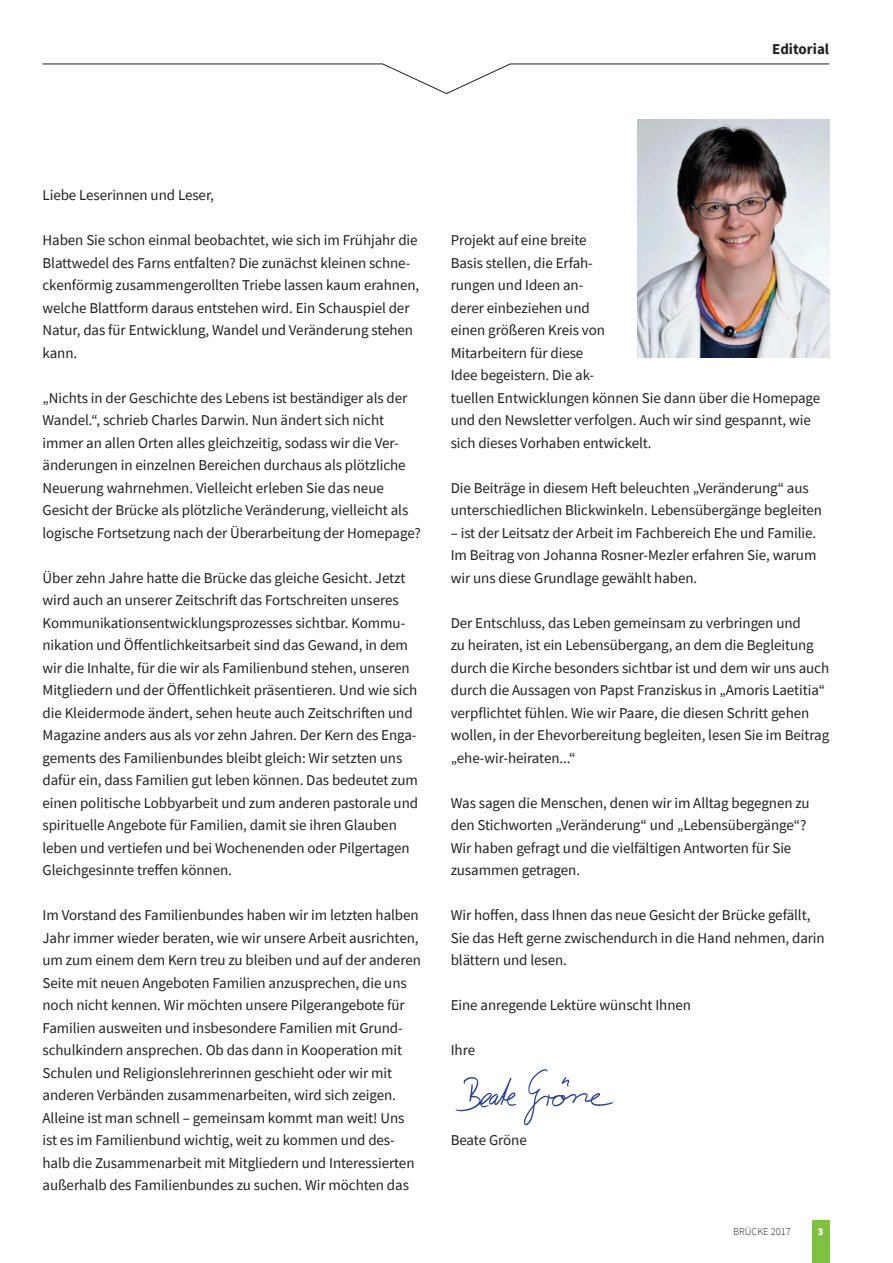
<style>
.page{position:relative;width:893px;height:1263px;background:#fff}
.page>*{position:absolute;margin:0;border:0;box-sizing:border-box;transform-origin:0 0}
.Fließtext{font:15px/22.5px "Source Sans Pro";letter-spacing:-.005em;color:#231f20}
.t1{font:700 15px "Source Sans Pro";color:#231f20}
.t2{font:300 10.5px "Source Sans Pro";color:#231f20}
.t3{font:900 10.5px "Source Sans Pro";color:#fff}
</style>
<div class="page">
<div style="left:812px;top:1220px;width:17px;height:43px;background:#7fc241"></div>
<svg style="left:42px;top:64px;width:788px;height:30px"></svg>
<img style="left:638px;top:119px;width:191px;height:239px">
<img style="left:455px;top:1069px;width:159px;height:56px">
<p class="t1" style="left:772px;top:39px;width:58px">Editorial</p>
<p class="Fließtext" style="left:43px;top:184px;width:173px">Liebe Leserinnen und Leser,</p>
<p class="Fließtext" style="left:43px;top:229px;width:378px">Haben Sie schon einmal beobachtet, wie sich im Frühjahr die Blattwedel des Farns entfalten? Die zunächst kleinen schne&shy;ckenförmig zusammengerollten Triebe lassen kaum erahnen, welche Blattform daraus entstehen wird. Ein Schauspiel der Natur, das für Entwicklung, Wandel und Veränderung stehen kann.</p>
<p class="Fließtext" style="left:43px;top:386px;width:380px">„Nichts in der Geschichte des Lebens ist beständiger als der Wandel.“, schrieb Charles Darwin. Nun ändert sich nicht immer an allen Orten alles gleichzeitig, sodass wir die Ver&shy;änderungen in einzelnen Bereichen durchaus als plötzliche Neuerung wahrnehmen. Vielleicht erleben Sie das neue Gesicht der Brücke als plötzliche Veränderung, vielleicht als logische Fortsetzung nach der Überarbeitung der Homepage?</p>
<p class="Fließtext" style="left:43px;top:566px;width:377px">Über zehn Jahre hatte die Brücke das gleiche Gesicht. Jetzt wird auch an unserer Zeitschrift das Fortschreiten unseres Kommunikationsentwicklungsprozesses sichtbar. Kommu&shy;nikation und Öffentlichkeitsarbeit sind das Gewand, in dem wir die Inhalte, für die wir als Familienbund stehen, unseren Mitgliedern und der Öffentlichkeit präsentieren. Und wie sich die Kleidermode ändert, sehen heute auch Zeitschriften und Magazine anders aus als vor zehn Jahren. Der Kern des Enga&shy;gements des Familienbundes bleibt gleich: Wir setzten uns dafür ein, dass Familien gut leben können. Das bedeutet zum einen politische Lobbyarbeit und zum anderen pastorale und spirituelle Angebote für Familien, damit sie ihren Glauben leben und vertiefen und bei Wochenenden oder Pilgertagen Gleichgesinnte treffen können.</p>
<p class="Fließtext" style="left:43px;top:904px;width:380px">Im Vorstand des Familienbundes haben wir im letzten halben Jahr immer wieder beraten, wie wir unsere Arbeit ausrichten, um zum einem dem Kern treu zu bleiben und auf der anderen Seite mit neuen Angeboten Familien anzusprechen, die uns noch nicht kennen. Wir möchten unsere Pilgerangebote für Familien ausweiten und insbesondere Familien mit Grund&shy;schulkindern ansprechen. Ob das dann in Kooperation mit Schulen und Religionslehrerinnen geschieht oder wir mit anderen Verbänden zusammenarbeiten, wird sich zeigen.<br>Alleine ist man schnell – gemeinsam kommt man weit! Uns ist es im Familienbund wichtig, weit zu kommen und des&shy;halb die Zusammenarbeit mit Mitgliedern und Interessierten außerhalb des Familienbundes zu suchen. Wir möchten das</p>
<p class="Fließtext" style="left:451px;top:229px;width:371px">Projekt auf eine breite<br>Basis stellen, die Erfah-<br>rungen und Ideen an-<br>derer einbeziehen und<br>einen größeren Kreis von<br>Mitarbeitern für diese<br>Idee begeistern. Die ak-<br>tuellen Entwicklungen können Sie dann über die Homepage und den Newsletter verfolgen. Auch wir sind gespannt, wie sich dieses Vorhaben entwickelt.</p>
<p class="Fließtext" style="left:451px;top:476px;width:373px">Die Beiträge in diesem Heft beleuchten „Veränderung“ aus unterschiedlichen Blickwinkeln. Lebensübergänge begleiten</p>
<p class="Fließtext" style="left:451px;top:521px;width:367px;text-align:justify">– ist der Leitsatz der Arbeit im Fachbereich Ehe und Familie.<br>Im Beitrag von Johanna Rosner-Mezler erfahren Sie, warum wir uns diese Grundlage gewählt haben.</p>
<p class="Fließtext" style="left:451px;top:611px;width:380px">Der Entschluss, das Leben gemeinsam zu verbringen und<br>zu heiraten, ist ein Lebensübergang, an dem die Begleitung durch die Kirche besonders sichtbar ist und dem wir uns auch durch die Aussagen von Papst Franziskus in „Amoris Laetitia“ verpflichtet fühlen. Wie wir Paare, die diesen Schritt gehen wollen, in der Ehevorbereitung begleiten, lesen Sie im Beitrag „ehe-wir-heiraten...“</p>
<p class="Fließtext" style="left:451px;top:791px;width:360px">Was sagen die Menschen, denen wir im Alltag begegnen zu den Stichworten „Veränderung“ und „Lebensübergänge“?<br>Wir haben gefragt und die vielfältigen Antworten für Sie zusammen getragen.</p>
<p class="Fließtext" style="left:451px;top:904px;width:376px">Wir hoffen, dass Ihnen das neue Gesicht der Brücke gefällt,<br>Sie das Heft gerne zwischendurch in die Hand nehmen, darin blättern und lesen.</p>
<p class="Fließtext" style="left:451px;top:994px;width:242px">Eine anregende Lektüre wünscht Ihnen</p>
<p class="Fließtext" style="left:451px;top:1039px;width:26px">Ihre</p>
<p class="Fließtext" style="left:451px;top:1129px;width:78px">Beate Gröne</p>
<p class="t2" style="left:733px;top:1225px;width:59px">BRÜCKE 2017</p>
<p class="t3" style="left:818px;top:1224px;width:7px">3</p>
</div>
